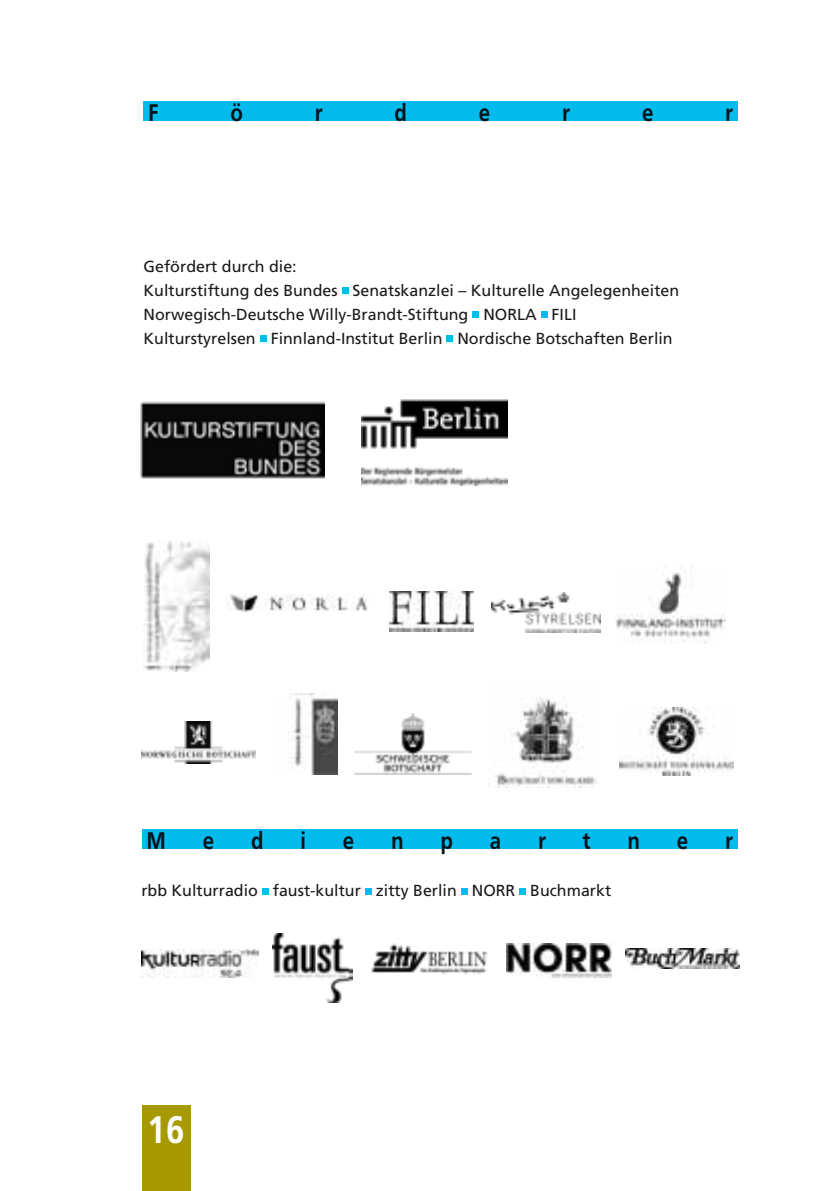
<style>
.page{position:relative;width:840px;height:1191px;background:#fff}
.page>*{position:absolute;margin:0;border:0;box-sizing:border-box;transform-origin:0 0}
.t1{font:700 40px "Frutiger Cnd";color:#fff}
.t2{font:700 25px "Frutiger Cnd";color:#00121a}
.t3{font:16px/24px "Frutiger";color:#1a1a18}
</style>
<div class="page">
<div style="left:142px;top:1106px;width:48px;height:85px;background:#a79a00"></div>
<div style="left:143px;top:102px;width:594px;height:19px;background:#04bbee"></div>
<svg style="left:342px;top:288px;width:6px;height:6px"></svg>
<svg style="left:472px;top:312px;width:6px;height:6px"></svg>
<svg style="left:541px;top:312px;width:6px;height:6px"></svg>
<svg style="left:260px;top:336px;width:6px;height:6px"></svg>
<svg style="left:446px;top:336px;width:6px;height:6px"></svg>
<div style="left:142px;top:829px;width:595px;height:20px;background:#04bbee"></div>
<svg style="left:262px;top:888px;width:6px;height:6px"></svg>
<svg style="left:365px;top:888px;width:6px;height:6px"></svg>
<svg style="left:461px;top:888px;width:6px;height:6px"></svg>
<svg style="left:519px;top:888px;width:6px;height:6px"></svg>
<img style="left:141px;top:401px;width:183px;height:78px">
<img style="left:361px;top:399px;width:146px;height:87px">
<img style="left:615px;top:565px;width:110px;height:78px">
<img style="left:389px;top:591px;width:84px;height:40px">
<img style="left:491px;top:593px;width:109px;height:39px">
<img style="left:227px;top:594px;width:141px;height:17px">
<img style="left:143px;top:541px;width:66px;height:130px">
<img style="left:619px;top:707px;width:114px;height:68px">
<img style="left:488px;top:696px;width:109px;height:91px">
<img style="left:141px;top:722px;width:115px;height:42px">
<img style="left:293px;top:693px;width:44px;height:82px">
<img style="left:354px;top:713px;width:117px;height:62px">
<img style="left:141px;top:949px;width:117px;height:28px">
<img style="left:272px;top:933px;width:80px;height:69px">
<img style="left:371px;top:943px;width:117px;height:32px">
<img style="left:506px;top:943px;width:104px;height:34px">
<img style="left:625px;top:948px;width:113px;height:20px">
<h2 class="t2" style="left:148px;top:98px;width:9px">F</h2>
<h2 class="t2" style="left:230px;top:98px;width:14px">ö</h2>
<h2 class="t2" style="left:314px;top:98px;width:9px">r</h2>
<h2 class="t2" style="left:394px;top:98px;width:14px">d</h2>
<h2 class="t2" style="left:478px;top:98px;width:13px">e</h2>
<h2 class="t2" style="left:562px;top:98px;width:9px">r</h2>
<h2 class="t2" style="left:641px;top:98px;width:13px">e</h2>
<h2 class="t2" style="left:724px;top:98px;width:9px">r</h2>
<p class="t3" style="left:143px;top:254px;width:537px">Gefördert durch die:<br>Kulturstiftung des Bundes Senatskanzlei – Kulturelle Angelegenheiten Norwegisch-Deutsche Willy-Brandt-Stiftung NORLA FILI Kulturstyrelsen Finnland-Institut Berlin Nordische Botschaften Berlin</p>
<h2 class="t2" style="left:146px;top:826px;width:21px">M</h2>
<h2 class="t2" style="left:203px;top:826px;width:13px">e</h2>
<h2 class="t2" style="left:251px;top:826px;width:14px">d</h2>
<h2 class="t2" style="left:300px;top:826px;width:7px">i</h2>
<h2 class="t2" style="left:342px;top:826px;width:13px">e</h2>
<h2 class="t2" style="left:391px;top:826px;width:14px">n</h2>
<h2 class="t2" style="left:440px;top:826px;width:14px">p</h2>
<h2 class="t2" style="left:489px;top:826px;width:13px">a</h2>
<h2 class="t2" style="left:537px;top:826px;width:9px">r</h2>
<h2 class="t2" style="left:582px;top:826px;width:9px">t</h2>
<h2 class="t2" style="left:627px;top:826px;width:14px">n</h2>
<h2 class="t2" style="left:676px;top:826px;width:13px">e</h2>
<h2 class="t2" style="left:724px;top:826px;width:9px">r</h2>
<p class="t3" style="left:141px;top:878px;width:471px">rbb Kulturradio faust-kultur zitty Berlin NORR Buchmarkt</p>
<h1 class="t1" style="left:148px;top:1106px;width:38px">186</h1>
</div>
